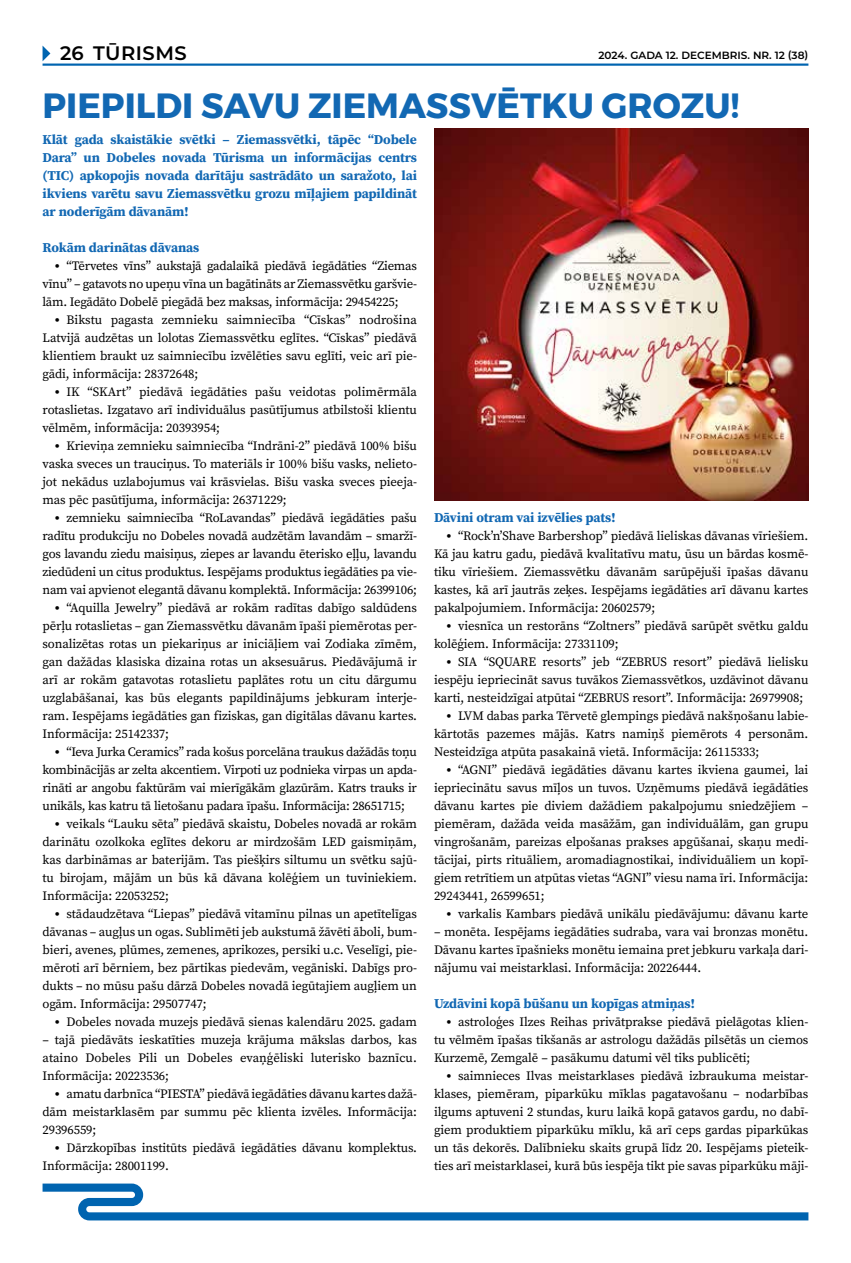
<style>
.page{position:relative;width:851px;height:1263px;background:#fff}
.page>*{position:absolute;margin:0;border:0;box-sizing:border-box;transform-origin:0 0}
.t1{font:700 34.95px "Montserrat";color:#1268b3}
.t2{font:600 19.5px "Montserrat";letter-spacing:.025em;color:#000}
.t3{font:700 13.5px/18px "Source Serif Pro";letter-spacing:-.01em;color:#1268b3;text-align:justify}
.t4{font:12.75px/18px "Source Serif Pro";letter-spacing:-.01em;color:#000;text-align:justify}
.t5{font:600 10.5px "Montserrat";color:#000}
.s1{font-weight:900}
</style>
<div class="page">
<hr style="left:43px;top:64px;width:765px;height:2px;background:#0064b0">
<svg style="left:43px;top:46px;width:7px;height:15px"></svg>
<svg style="left:43px;top:1183px;width:765px;height:37px"></svg>
<img style="left:434px;top:129px;width:374px;height:371px">
<h2 class="t2" style="left:60px;top:39px;width:128px">26 TŪRISMS</h2>
<p class="t5" style="left:598px;top:47px;width:211px">2024. GADA 12. DECEMBRIS. NR. 12 (38)</p>
<h1 class="t1" style="left:43px;top:77px;width:698px">PIEPILDI SAVU ZIEMASSVĒTKU GROZU!</h1>
<p class="t3" style="left:43px;top:130px;width:376px">Klāt gada skaistākie svētki – Ziemassvētki, tāpēc “Dobele Dara” un Dobeles novada Tūrisma un informācijas centrs (TIC) apkopojis novada darītāju sastrādāto un saražoto, lai ikviens varētu savu Ziemassvētku grozu mīļajiem papildināt ar noderīgām dāvanām!</p>
<p class="t3" style="left:43px;top:238px;width:158px">Rokām darinātas dāvanas</p>
<p class="t4" style="left:43px;top:257px;width:376px;text-indent:13px"><span class="s1">•</span> “Tērvetes vīns” aukstajā gadalaikā piedāvā iegādāties “Ziemas vīnu” – gatavots no upeņu vīna un bagātināts ar Ziemassvētku garšvie&shy;lām. Iegādāto Dobelē piegādā bez maksas, informācija: 29454225;</p>
<p class="t4" style="left:43px;top:311px;width:376px;text-indent:13px"><span class="s1">•</span> Bikstu pagasta zemnieku saimniecība “Cīskas” nodrošina Latvijā audzētas un lolotas Ziemassvētku eglītes. “Cīskas” piedāvā klientiem braukt uz saimniecību izvēlēties savu eglīti, veic arī pie&shy;gādi, informācija: 28372648;</p>
<p class="t4" style="left:43px;top:383px;width:376px;text-indent:13px"><span class="s1">•</span> IK “SKArt” piedāvā iegādāties pašu veidotas polimērmāla rotaslietas. Izgatavo arī individuālus pasūtījumus atbilstoši klientu vēlmēm, informācija: 20393954;</p>
<p class="t4" style="left:43px;top:437px;width:376px;text-indent:13px"><span class="s1">•</span> Krieviņa zemnieku saimniecība “Indrāni-2” piedāvā 100% bišu vaska sveces un trauciņus. To materiāls ir 100% bišu vasks, nelieto&shy;jot nekādus uzlabojumus vai krāsvielas. Bišu vaska sveces pieeja&shy;mas pēc pasūtījuma, informācija: 26371229;</p>
<p class="t4" style="left:43px;top:509px;width:376px;text-indent:13px"><span class="s1">•</span> zemnieku saimniecība “RoLavandas” piedāvā iegādāties pašu radītu produkciju no Dobeles novadā audzētām lavandām – smaržī&shy;gos lavandu ziedu maisiņus, ziepes ar lavandu ēterisko eļļu, lavandu ziedūdeni un citus produktus. Iespējams produktus iegādāties pa vie&shy;nam vai apvienot elegantā dāvanu komplektā. Informācija: 26399106;</p>
<p class="t4" style="left:43px;top:599px;width:376px;text-indent:13px"><span class="s1">•</span> “Aquilla Jewelry” piedāvā ar rokām radītas dabīgo saldūdens pērļu rotaslietas – gan Ziemassvētku dāvanām īpaši piemērotas per&shy;sonalizētas rotas un piekariņus ar iniciāļiem vai Zodiaka zīmēm, gan dažādas klasiska dizaina rotas un aksesuārus. Piedāvājumā ir arī ar rokām gatavotas rotaslietu paplātes rotu un citu dārgumu uzglabāšanai, kas būs elegants papildinājums jebkuram interje&shy;ram. Iespējams iegādāties gan fiziskas, gan digitālas dāvanu kartes.<br>Informācija: 25142337;</p>
<p class="t4" style="left:43px;top:743px;width:376px;text-indent:13px"><span class="s1">•</span> “Ieva Jurka Ceramics” rada košus porcelāna traukus dažādās toņu kombinācijās ar zelta akcentiem. Virpoti uz podnieka virpas un apda&shy;rināti ar angobu faktūrām vai mierīgākām glazūrām. Katrs trauks ir unikāls, kas katru tā lietošanu padara īpašu. Informācija: 28651715;</p>
<p class="t4" style="left:43px;top:815px;width:376px;text-indent:13px"><span class="s1">•</span> veikals “Lauku sēta” piedāvā skaistu, Dobeles novadā ar rokām darinātu ozolkoka eglītes dekoru ar mirdzošām LED gaismiņām, kas darbināmas ar baterijām. Tas piešķirs siltumu un svētku sajū&shy;tu birojam, mājām un būs kā dāvana kolēģiem un tuviniekiem.<br>Informācija: 22053252;</p>
<p class="t4" style="left:43px;top:905px;width:376px;text-indent:13px"><span class="s1">•</span> stādaudzētava “Liepas” piedāvā vitamīnu pilnas un apetītelīgas dāvanas – augļus un ogas. Sublimēti jeb aukstumā žāvēti āboli, bum&shy;bieri, avenes, plūmes, zemenes, aprikozes, persiki u.c. Veselīgi, pie&shy;mēroti arī bērniem, bez pārtikas piedevām, vegāniski. Dabīgs pro&shy;dukts – no mūsu pašu dārzā Dobeles novadā iegūtajiem augļiem un ogām. Informācija: 29507747;</p>
<p class="t4" style="left:55px;top:1013px;width:363px"><span class="s1">•</span> Dobeles novada muzejs piedāvā sienas kalendāru 2025. gadam</p>
<p class="t4" style="left:43px;top:1031px;width:376px">– tajā piedāvāts ieskatīties muzeja krājuma mākslas darbos, kas ataino Dobeles Pili un Dobeles evaņģēliski luterisko baznīcu.<br>Informācija: 20223536;</p>
<p class="t4" style="left:43px;top:1085px;width:376px;text-indent:13px"><span class="s1">•</span> amatu darbnīca “PIESTA” piedāvā iegādāties dāvanu kartes dažā&shy;dām meistarklasēm par summu pēc klienta izvēles. Informācija:<br>29396559;</p>
<p class="t4" style="left:43px;top:1139px;width:376px;text-indent:13px"><span class="s1">•</span> Dārzkopības institūts piedāvā iegādāties dāvanu komplektus.<br>Informācija: 28001199.</p>
<p class="t3" style="left:434px;top:508px;width:183px">Dāvini otram vai izvēlies pats!</p>
<p class="t4" style="left:434px;top:527px;width:376px;text-indent:13px"><span class="s1">•</span> “Rock’n’Shave Barbershop” piedāvā lieliskas dāvanas vīriešiem.<br>Kā jau katru gadu, piedāvā kvalitatīvu matu, ūsu un bārdas kosmē&shy;tiku vīriešiem. Ziemassvētku dāvanām sarūpējuši īpašas dāvanu kastes, kā arī jautrās zeķes. Iespējams iegādāties arī dāvanu kartes pakalpojumiem. Informācija: 20602579;</p>
<p class="t4" style="left:434px;top:617px;width:376px;text-indent:13px"><span class="s1">•</span> viesnīca un restorāns “Zoltners” piedāvā sarūpēt svētku galdu kolēģiem. Informācija: 27331109;</p>
<p class="t4" style="left:434px;top:653px;width:376px;text-indent:13px"><span class="s1">•</span> SIA “SQUARE resorts” jeb “ZEBRUS resort” piedāvā lielisku iespēju iepriecināt savus tuvākos Ziemassvētkos, uzdāvinot dāvanu karti, nesteidzīgai atpūtai “ZEBRUS resort”. Informācija: 26979908;</p>
<p class="t4" style="left:434px;top:707px;width:376px;text-indent:13px"><span class="s1">•</span> LVM dabas parka Tērvetē glempings piedāvā nakšņošanu labie&shy;kārtotās pazemes mājās. Katrs namiņš piemērots 4 personām.<br>Nesteidzīga atpūta pasakainā vietā. Informācija: 26115333;</p>
<p class="t4" style="left:434px;top:761px;width:376px;text-indent:13px"><span class="s1">•</span> “AGNI” piedāvā iegādāties dāvanu kartes ikviena gaumei, lai iepriecinātu savus mīļos un tuvos. Uzņēmums piedāvā iegādāties dāvanu kartes pie diviem dažādiem pakalpojumu sniedzējiem – piemēram, dažāda veida masāžām, gan individuālām, gan grupu vingrošanām, pareizas elpošanas prakses apgūšanai, skaņu medi&shy;tācijai, pirts rituāliem, aromadiagnostikai, individuāliem un kopī&shy;giem retrītiem un atpūtas vietas “AGNI” viesu nama īri. Informācija:<br>29243441, 26599651;</p>
<p class="t4" style="left:446px;top:905px;width:363px"><span class="s1">•</span> varkalis Kambars piedāvā unikālu piedāvājumu: dāvanu karte</p>
<p class="t4" style="left:434px;top:923px;width:376px">– monēta. Iespējams iegādāties sudraba, vara vai bronzas monētu.<br>Dāvanu kartes īpašnieks monētu iemaina pret jebkuru varkaļa dari&shy;nājumu vai meistarklasi. Informācija: 20226444.</p>
<p class="t3" style="left:434px;top:994px;width:263px">Uzdāvini kopā būšanu un kopīgas atmiņas!</p>
<p class="t4" style="left:434px;top:1013px;width:376px;text-indent:13px"><span class="s1">•</span> astroloģes Ilzes Reihas privātprakse piedāvā pielāgotas klien&shy;tu vēlmēm īpašas tikšanās ar astrologu dažādās pilsētās un ciemos Kurzemē, Zemgalē – pasākumu datumi vēl tiks publicēti;</p>
<p class="t4" style="left:434px;top:1067px;width:376px;text-indent:13px"><span class="s1">•</span> saimnieces Ilvas meistarklases piedāvā izbraukuma meistar&shy;klases, piemēram, piparkūku mīklas pagatavošanu – nodarbības ilgums aptuveni 2 stundas, kuru laikā kopā gatavos gardu, no dabī&shy;giem produktiem piparkūku mīklu, kā arī ceps gardas piparkūkas un tās dekorēs. Dalībnieku skaits grupā līdz 20. Iespējams pieteik&shy;ties arī meistarklasei, kurā būs iespēja tikt pie savas piparkūku māji-</p>
</div>
